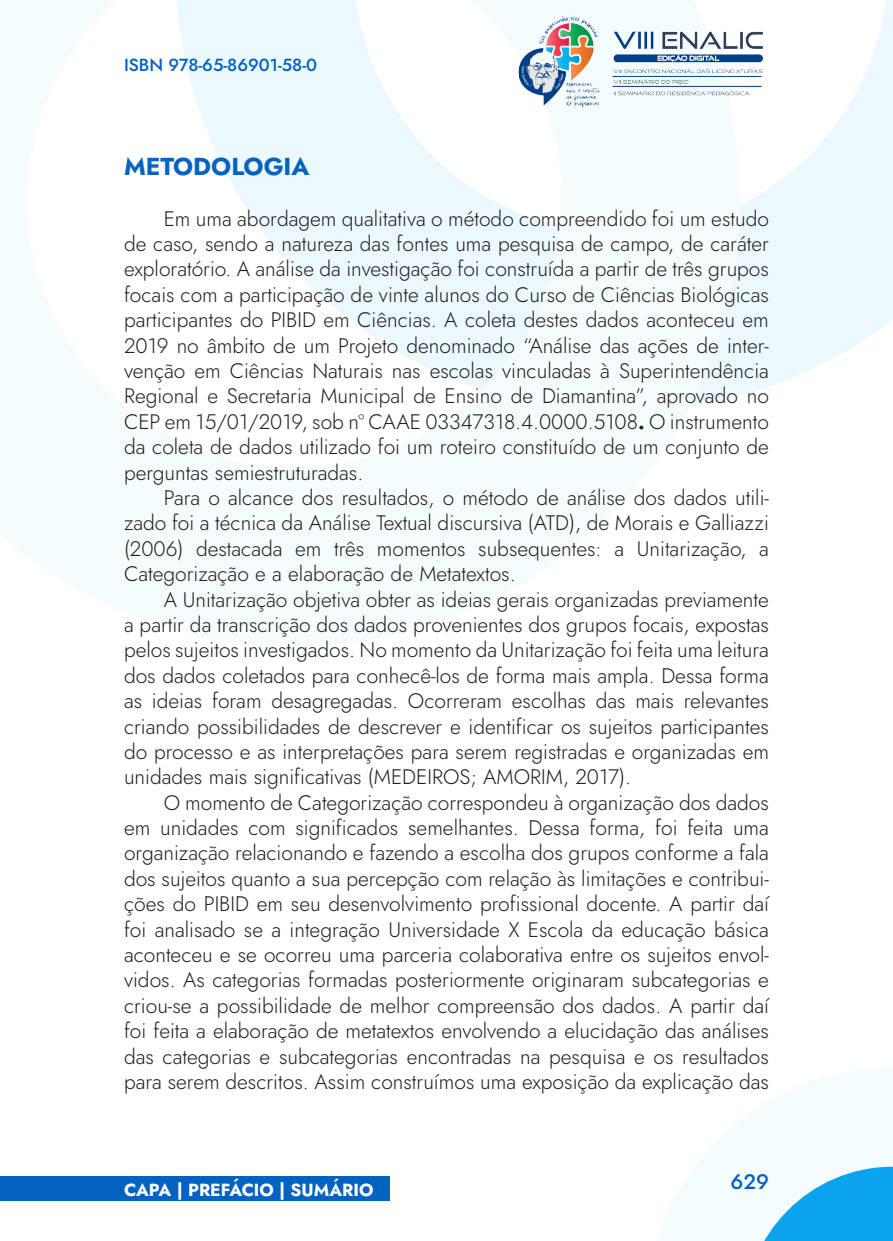
<style>
.page{position:relative;width:893px;height:1241px;background:#fff}
.page>*{position:absolute;margin:0;border:0;box-sizing:border-box;transform-origin:0 0}
._8_SUBTÍTULO{font:700 24.5px "Jost";color:#0462c1}
._5_CORPO{font:300 21px/25.4px "Jost";color:#231f20;text-align:justify}
.t1{font:500 21px "Jost";color:#0462c1}
.t2{font:500 17.5px "Jost";color:#0462c1}
.t3{font:700 17.5px "Jost";color:#fff}
.s1{font-weight:700}
</style>
<div class="page">
<div style="left:0;top:1176px;width:389px;height:24px;background:#0462c1"></div>
<svg style="left:764px;top:1166px;width:129px;height:74px"></svg>
<svg style="left:788px;top:0;width:105px;height:379px;fill:#ebf9fe"></svg>
<svg style="left:177px;top:0;width:611px;height:407px"></svg>
<img style="left:516px;top:12px;width:88px;height:100px">
<img style="left:610px;top:25px;width:159px;height:74px">
<p class="t2" style="left:124px;top:53px;width:195px">ISBN 978-65-86901-58-0</p>
<p class="_8_SUBTÍTULO" style="left:124px;top:150px;width:187px">METODOLOGIA</p>
<p class="_5_CORPO" style="left:124px;top:206px;width:646px;text-indent:40px">Em uma abordagem qualitativa o método compreendido foi um estudo de caso, sendo a natureza das fontes uma pesquisa de campo, de caráter exploratório. A análise da investigação foi construída a partir de três grupos focais com a participação de vinte alunos do Curso de Ciências Biológicas participantes do PIBID em Ciências. A coleta destes dados aconteceu em 2019 no âmbito de um Projeto denominado “Análise das ações de inter&shy;venção em Ciências Naturais nas escolas vinculadas à Superintendência Regional e Secretaria Municipal de Ensino de Diamantina”, aprovado no CEP em 15/01/2019, sob nº CAAE 03347318.4.0000.5108<span class="s1">.</span> O instrumento da coleta de dados utilizado foi um roteiro constituído de um conjunto de perguntas semiestruturadas.</p>
<p class="_5_CORPO" style="left:124px;top:485px;width:646px;text-indent:40px">Para o alcance dos resultados, o método de análise dos dados utili&shy;zado foi a técnica da Análise Textual discursiva (ATD), de Morais e Galliazzi (2006) destacada em três momentos subsequentes: a Unitarização, a Categorização e a elaboração de Metatextos.</p>
<p class="_5_CORPO" style="left:124px;top:586px;width:646px;text-indent:40px">A Unitarização objetiva obter as ideias gerais organizadas previamente a partir da transcrição dos dados provenientes dos grupos focais, expostas pelos sujeitos investigados. No momento da Unitarização foi feita uma leitura dos dados coletados para conhecê-los de forma mais ampla. Dessa forma as ideias foram desagregadas. Ocorreram escolhas das mais relevantes criando possibilidades de descrever e identificar os sujeitos participantes do processo e as interpretações para serem registradas e organizadas em unidades mais significativas (MEDEIROS; AMORIM, 2017).</p>
<p class="_5_CORPO" style="left:124px;top:789px;width:646px;text-indent:40px">O momento de Categorização correspondeu à organização dos dados em unidades com significados semelhantes. Dessa forma, foi feita uma organização relacionando e fazendo a escolha dos grupos conforme a fala dos sujeitos quanto a sua percepção com relação às limitações e contribui&shy;ções do PIBID em seu desenvolvimento profissional docente. A partir daí foi analisado se a integração Universidade X Escola da educação básica aconteceu e se ocorreu uma parceria colaborativa entre os sujeitos envol&shy;vidos. As categorias formadas posteriormente originaram subcategorias e criou-se a possibilidade de melhor compreensão dos dados. A partir daí foi feita a elaboração de metatextos envolvendo a elucidação das análises das categorias e subcategorias encontradas na pesquisa e os resultados para serem descritos. Assim construímos uma exposição da explicação das</p>
<p class="t3" style="left:124px;top:1177px;width:251px">CAPA | PREFÁCIO | SUMÁRIO</p>
<p class="t1" style="left:730px;top:1167px;width:40px">629</p>
</div>
